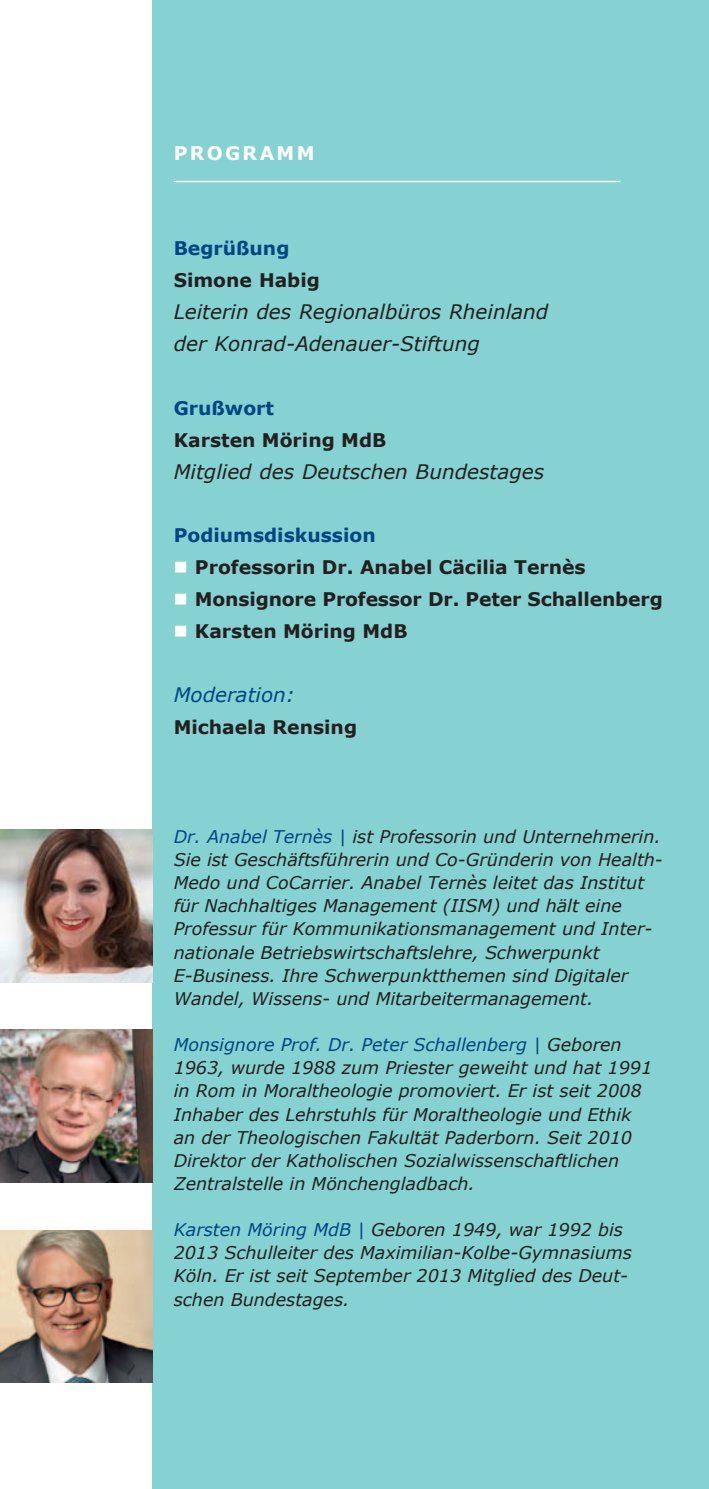
<style>
.page{position:relative;width:709px;height:1489px;background:#fff}
.page>*{position:absolute;margin:0;border:0;box-sizing:border-box;transform-origin:0 0}
.t1{font:italic 20px/32px "Verdana";color:#231f20}
.t2{font:italic 20px "Verdana";color:#004684}
.t3{font:700 18.75px "Verdana";color:#231f20}
.t4{font:700 18.75px "Verdana";color:#004684}
.t5{font:700 18.75px "Verdana";letter-spacing:.125em;color:#fff}
.t6{font:italic 17.5px/23px "Verdana";color:#231f20}
.s1{color:#fff}
.s2{color:#004684}
</style>
<div class="page">
<div style="left:152px;top:0;width:557px;height:1488px;background:#86d1d1"></div>
<hr style="left:174px;top:181px;width:446px;height:1px;background:#fff">
<img style="left:0;top:829px;width:152px;height:152px">
<img style="left:0;top:1029px;width:152px;height:153px">
<img style="left:0;top:1230px;width:152px;height:152px">
<p class="t5" style="left:174px;top:141px;width:105px">Programm</p>
<p class="t4" style="left:174px;top:236px;width:117px">Begrüßung</p>
<p class="t3" style="left:174px;top:268px;width:148px">Simone Habig</p>
<p class="t1" style="left:174px;top:295px;width:376px">Leiterin des Regionalbüros Rheinland der Konrad-Adenauer-Stiftung</p>
<p class="t4" style="left:174px;top:396px;width:102px">Grußwort</p>
<p class="t3" style="left:174px;top:428px;width:214px">Karsten Möring MdB</p>
<p class="t1" style="left:174px;top:454px;width:372px">Mitglied des Deutschen Bundestages</p>
<p class="t4" style="left:174px;top:523px;width:203px">Podiumsdiskussion</p>
<p class="t3" style="left:174px;top:555px;width:413px"><span class="s1">■</span> Professorin Dr. Anabel Cäcilia Ternès</p>
<p class="t3" style="left:174px;top:587px;width:490px"><span class="s1">■</span> Monsignore Professor Dr. Peter Schallenberg</p>
<p class="t3" style="left:174px;top:619px;width:235px"><span class="s1">■</span> Karsten Möring MdB</p>
<p class="t2" style="left:174px;top:682px;width:123px">Moderation:</p>
<p class="t3" style="left:174px;top:715px;width:185px">Michaela Rensing</p>
<p class="t6" style="left:174px;top:824px;width:490px"><span class="s2">Dr. Anabel Ternès |</span> ist Professorin und Unternehmerin.<br>Sie ist Geschäftsführerin und Co-Gründerin von Health-Medo und CoCarrier. Anabel Ternès leitet das Institut für Nachhaltiges Management (IISM) und hält eine Professur für Kommunikationsmanagement und Inter&shy;nationale Betriebswirtschaftslehre, Schwerpunkt E-Business. Ihre Schwerpunktthemen sind Digitaler Wandel, Wissens- und Mitarbeitermanagement.</p>
<p class="t6" style="left:174px;top:1032px;width:480px"><span class="s2">Monsignore Prof. Dr. Peter Schallenberg |</span> Geboren 1963, wurde 1988 zum Priester geweiht und hat 1991 in Rom in Moraltheologie promoviert. Er ist seit 2008<br>Inhaber des Lehrstuhls für Moraltheologie und Ethik an der Theologischen Fakultät Paderborn. Seit 2010<br>Direktor der Katholischen Sozialwissenschaftlichen Zentralstelle in Mönchengladbach.</p>
<p class="t6" style="left:174px;top:1217px;width:460px"><span class="s2">Karsten Möring MdB |</span> Geboren 1949, war 1992 bis 2013 Schulleiter des Maximilian-Kolbe-Gymnasiums Köln. Er ist seit September 2013 Mitglied des Deut&shy;schen Bundestages.</p>
</div>
